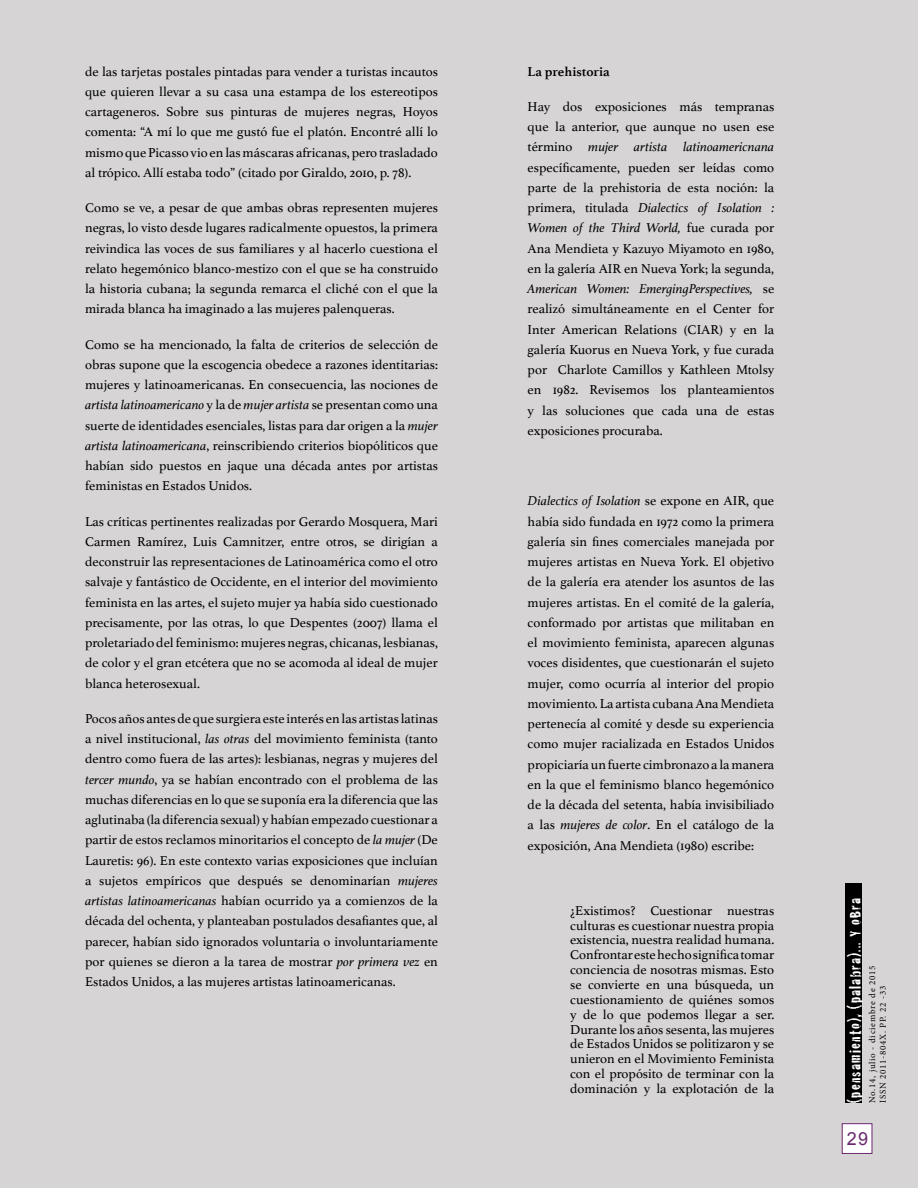
<style>
.page{position:relative;width:918px;height:1188px;background:#d6d4d5}
.page>*{position:absolute;margin:0;border:0;box-sizing:border-box;transform-origin:0 0}
.t1{font:18px "Arial";color:#6c2770}
.t2{font:16.5px "Cracked";letter-spacing:.08em;color:#fff}
.t3{font:13.5px/20.2px "Athelas";color:#000;text-align:justify}
.t4{font:700 13.5px "Athelas";color:#000}
.t5{font:9px/10.8px "Minion Pro";letter-spacing:.08em;color:#000}
.s1{font-style:italic}
</style>
<div class="page">
<div style="left:842px;top:1123px;width:30px;height:31px;background:#fff;border:1px solid #6c2770"></div>
<div style="left:845px;top:883px;width:17px;height:220px;background:#000"></div>
<p class="t3" style="left:85px;top:61px;width:354px">de las tarjetas postales pintadas para vender a turistas incautos que quieren llevar a su casa una estampa de los estereotipos cartageneros. Sobre sus pinturas de mujeres negras, Hoyos comenta: “A mí lo que me gustó fue el platón. Encontré allí lo mismo que Picasso vio en las máscaras africanas, pero trasladado al trópico. Allí estaba todo” (citado por Giraldo, 2010, p. 78).</p>
<p class="t3" style="left:85px;top:197px;width:354px">Como se ve, a pesar de que ambas obras representen mujeres negras, lo visto desde lugares radicalmente opuestos, la primera reivindica las voces de sus familiares y al hacerlo cuestiona el relato hegemónico blanco-mestizo con el que se ha construido la historia cubana; la segunda remarca el cliché con el que la mirada blanca ha imaginado a las mujeres palenqueras.</p>
<p class="t3" style="left:85px;top:334px;width:354px">Como se ha mencionado, la falta de criterios de selección de obras supone que la escogencia obedece a razones identitarias: mujeres y latinoamericanas. En consecuencia, las nociones de <span class="s1">artista latinoamericano</span> y la de <span class="s1">mujer artista</span> se presentan como una suerte de identidades esenciales, listas para dar origen a la <span class="s1">mujer artista latinoamericana</span>, reinscribiendo criterios biopóliticos que habían sido puestos en jaque una década antes por artistas feministas en Estados Unidos.</p>
<p class="t3" style="left:85px;top:511px;width:354px">Las críticas pertinentes realizadas por Gerardo Mosquera, Mari Carmen Ramírez, Luis Camnitzer, entre otros, se dirigían a deconstruir las representaciones de Latinoamérica como el otro salvaje y fantástico de Occidente, en el interior del movimiento feminista en las artes, el sujeto mujer ya había sido cuestionado precisamente, por las otras, lo que Despentes (2007) llama el proletariado del feminismo: mujeres negras, chicanas, lesbianas, de color y el gran etcétera que no se acomoda al ideal de mujer blanca heterosexual.</p>
<p class="t3" style="left:85px;top:708px;width:354px">Pocos años antes de que surgiera este interés en las artistas latinas a nivel institucional, <span class="s1">las otras</span> del movimiento feminista (tanto dentro como fuera de las artes): lesbianas, negras y mujeres del <span class="s1">tercer mundo</span>, ya se habían encontrado con el problema de las muchas diferencias en lo que se suponía era la diferencia que las aglutinaba (la diferencia sexual) y habían empezado cuestionar a partir de estos reclamos minoritarios el concepto de <span class="s1">la mujer</span> (De Lauretis: 96). En este contexto varias exposiciones que incluían a sujetos empíricos que después se denominarían <span class="s1">mujeres artistas latinoamericanas</span> habían ocurrido ya a comienzos de la década del ochenta, y planteaban postulados desafiantes que, al parecer, habían sido ignorados voluntaria o involuntariamente por quienes se dieron a la tarea de mostrar <span class="s1">por primera vez</span> en Estados Unidos, a las mujeres artistas latinoamericanas.</p>
<p class="t4" style="left:528px;top:60px;width:84px">La prehistoria</p>
<p class="t3" style="left:528px;top:96px;width:248px">Hay dos exposiciones más tempranas que la anterior, que aunque no usen ese término <span class="s1">mujer artista latinoamericnana </span>específicamente, pueden ser leídas como parte de la prehistoria de esta noción: la primera, titulada <span class="s1">Dialectics of Isolation :<br>Women of the Third World,</span> fue curada por Ana Mendieta y Kazuyo Miyamoto en 1980, en la galería AIR en Nueva York; la segunda, <span class="s1">American Women: EmergingPerspectives,</span> se realizó simultáneamente en el Center for Inter American Relations (CIAR) y en la galería Kuorus en Nueva York, y fue curada por Charlote Camillos y Kathleen Mtolsy en 1982. Revisemos los planteamientos y las soluciones que cada una de estas exposiciones procuraba.</p>
<p class="t3" style="left:528px;top:490px;width:248px"><span class="s1">Dialectics of Isolation</span> se expone en AIR, que había sido fundada en 1972 como la primera galería sin fines comerciales manejada por mujeres artistas en Nueva York. El objetivo de la galería era atender los asuntos de las mujeres artistas. En el comité de la galería, conformado por artistas que militaban en el movimiento feminista, aparecen algunas voces disidentes, que cuestionarán el sujeto mujer, como ocurría al interior del propio movimiento. La artista cubana Ana Mendieta pertenecía al comité y desde su experiencia como mujer racializada en Estados Unidos propiciaría un fuerte cimbronazo a la manera en la que el feminismo blanco hegemónico de la década del setenta, había invisibiliado a las <span class="s1">mujeres de color</span>. En el catálogo de la exposición, Ana Mendieta (1980) escribe:</p>
<p class="t3" style="left:570px;top:902px;width:206px;line-height:14.9px">¿Existimos? Cuestionar nuestras culturas es cuestionar nuestra propia existencia, nuestra realidad humana.<br>Confrontar este hecho significa tomar conciencia de nosotras mismas. Esto se convierte en una búsqueda, un cuestionamiento de quiénes somos y de lo que podemos llegar a ser.<br>Durante los años sesenta, las mujeres de Estados Unidos se politizaron y se unieron en el Movimiento Feminista con el propósito de terminar con la dominación y la explotación de la</p>
<p class="t2" style="left:842px;top:1103px;width:207px;rotate:-90deg">(pensamiento), (palabra)... Y oBra</p>
<h1 class="t1" style="left:847px;top:1127px;width:23px">29</h1>
<p class="t5" style="left:867px;top:1103px;width:139px;rotate:-90deg">No.14, julio - diciembre de 2015<br>ISSN 2011-804X. PP. 22 -33</p>
</div>
